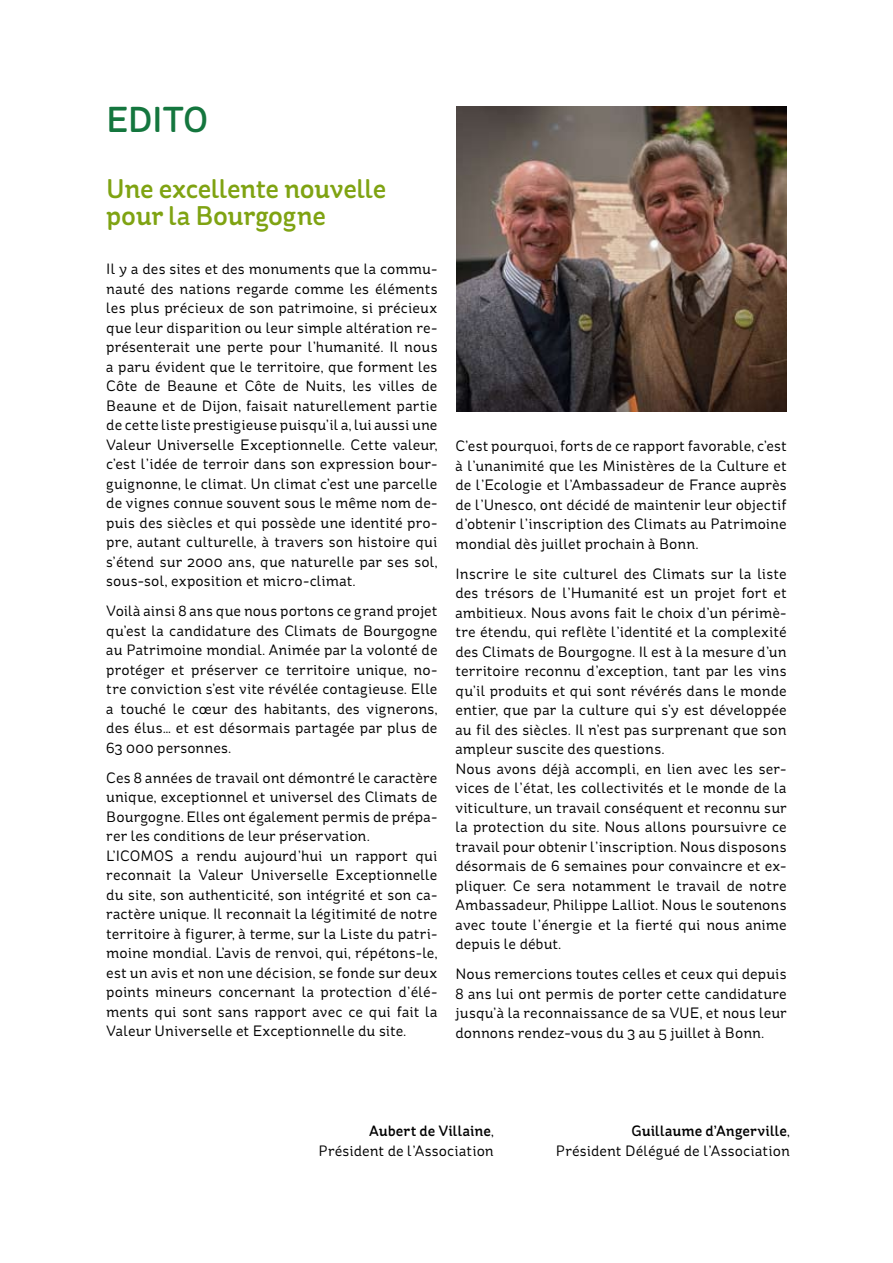
<style>
.page{position:relative;width:893px;height:1263px;background:#fff}
.page>*{position:absolute;margin:0;border:0;box-sizing:border-box;transform-origin:0 0}
.t1{font:500 36px "St Ryde";letter-spacing:-.015em;color:#14763e}
.t2{font:500 27px/27px "St Ryde";letter-spacing:-.015em;color:#7fa312}
.t3{font:15px/19.5px "St Ryde";letter-spacing:.005em;color:#000;text-align:justify}
.s1{font-weight:500}
</style>
<div class="page">
<img style="left:456px;top:106px;width:331px;height:306px">
<h1 class="t1" style="left:106px;top:98px;width:98px">Edito</h1>
<h2 class="t2" style="left:106px;top:175px;width:281px">Une excellente nouvelle pour la Bourgogne</h2>
<p class="t3" style="left:106px;top:259px;width:333px">Il y a des sites et des monuments que la commu&shy;nauté des nations regarde comme les éléments les plus précieux de son patrimoine, si précieux que leur disparition ou leur simple altération re&shy;présenterait une perte pour l’humanité. Il nous a paru évident que le territoire, que forment les Côte de Beaune et Côte de Nuits, les villes de Beaune et de Dijon, faisait naturellement partie de cette liste prestigieuse puisqu’il a, lui aussi une Valeur Universelle Exceptionnelle. Cette valeur, c’est l’idée de terroir dans son expression bour&shy;guignonne, le climat. Un climat c’est une parcelle de vignes connue souvent sous le même nom de&shy;puis des siècles et qui possède une identité pro&shy;pre, autant culturelle, à travers son histoire qui s’étend sur 2000 ans, que naturelle par ses sol, sous-sol, exposition et micro-climat.</p>
<p class="t3" style="left:106px;top:601px;width:333px">Voilà ainsi 8 ans que nous portons ce grand projet qu’est la candidature des Climats de Bourgogne au Patrimoine mondial. Animée par la volonté de protéger et préserver ce territoire unique, no&shy;tre conviction s’est vite révélée contagieuse. Elle a touché le cœur des habitants, des vignerons, des élus… et est désormais partagée par plus de 63 000 personnes.</p>
<p class="t3" style="left:106px;top:768px;width:333px;text-align:left">Ces 8 années de travail ont démontré le caractère unique, exceptionnel et universel des Climats de Bourgogne. Elles ont également permis de prépa&shy;rer les conditions de leur préservation.<br>L’ICOMOS a rendu aujourd’hui un rapport qui reconnait la Valeur Universelle Exceptionnelle du site, son authenticité, son intégrité et son ca&shy;ractère unique. Il reconnait la légitimité de notre territoire à figurer, à terme, sur la Liste du patri&shy;moine mondial. L’avis de renvoi, qui, répétons-le, est un avis et non une décision, se fonde sur deux points mineurs concernant la protection d’élé&shy;ments qui sont sans rapport avec ce qui fait la Valeur Universelle et Exceptionnelle du site.</p>
<p class="t3" style="left:455px;top:437px;width:333px">C’est pourquoi, forts de ce rapport favorable, c’est à l’unanimité que les Ministères de la Culture et de l’Ecologie et l’Ambassadeur de France auprès de l’Unesco, ont décidé de maintenir leur objectif d’obtenir l’inscription des Climats au Patrimoine mondial dès juillet prochain à Bonn.</p>
<p class="t3" style="left:455px;top:564px;width:333px;text-align:left">Inscrire le site culturel des Climats sur la liste des trésors de l’Humanité est un projet fort et ambitieux. Nous avons fait le choix d’un périmè&shy;tre étendu, qui reflète l’identité et la complexité des Climats de Bourgogne. Il est à la mesure d’un territoire reconnu d’exception, tant par les vins qu’il produits et qui sont révérés dans le monde entier, que par la culture qui s’y est développée au fil des siècles. Il n’est pas surprenant que son ampleur suscite des questions.<br>Nous avons déjà accompli, en lien avec les ser&shy;vices de l’état, les collectivités et le monde de la viticulture, un travail conséquent et reconnu sur la protection du site. Nous allons poursuivre ce travail pour obtenir l’inscription. Nous disposons désormais de 6 semaines pour convaincre et ex&shy;pliquer. Ce sera notamment le travail de notre Ambassadeur, Philippe Lalliot. Nous le soutenons avec toute l’énergie et la fierté qui nous anime depuis le début.</p>
<p class="t3" style="left:455px;top:965px;width:333px">Nous remercions toutes celles et ceux qui depuis 8 ans lui ont permis de porter cette candidature jusqu’à la reconnaissance de sa VUE, et nous leur donnons rendez-vous du 3 au 5 juillet à Bonn.</p>
<p class="t3" style="left:318px;top:1121px;width:177px;text-align:right"><span class="s1">Aubert de Villaine</span>,<br>Président de l’Association</p>
<p class="t3" style="left:556px;top:1121px;width:236px;text-align:right"><span class="s1">Guillaume d’Angerville</span>,<br>Président Délégué de l’Association</p>
</div>
